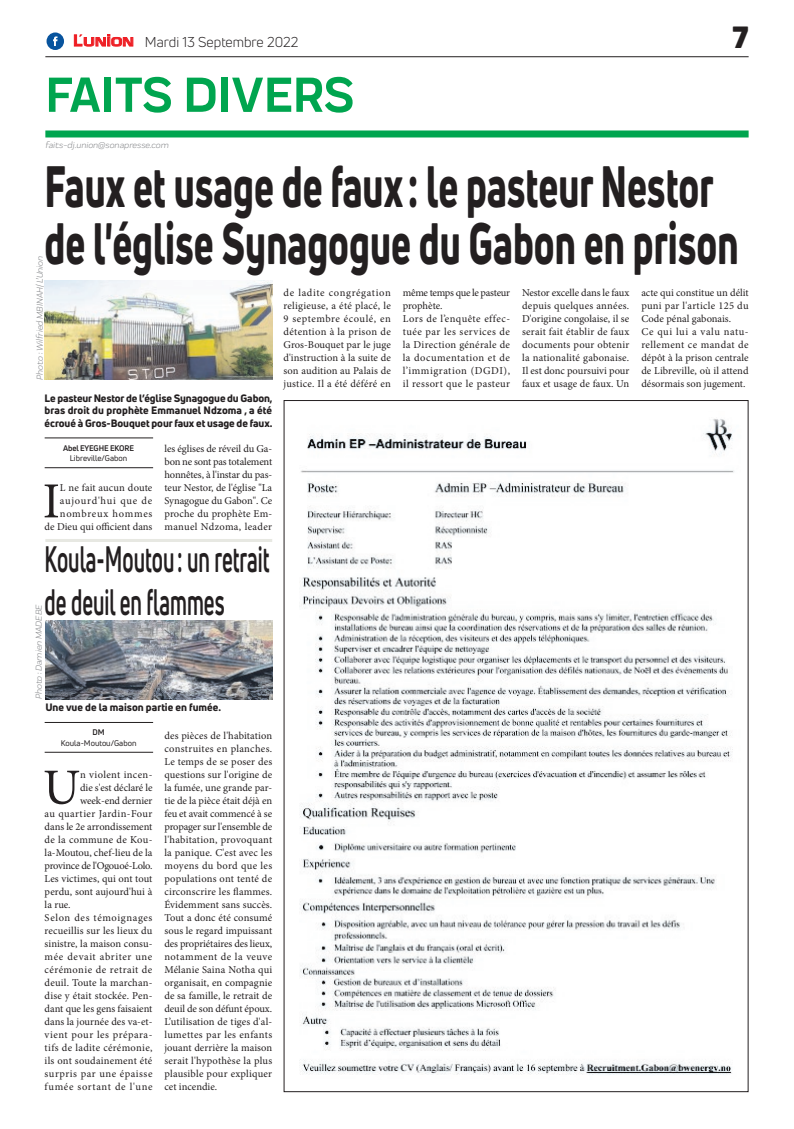
<style>
.page{position:relative;width:794px;height:1129px;background:#fff}
.page>*{position:absolute;margin:0;border:0;box-sizing:border-box;transform-origin:0 0}
.t1{font:800 57px/57px "Uni Neue";color:#231f20;scale:.66 1}
.t2{font:700 51px "Praktika";color:#00a54f}
.t3{font:50.5px "Minion Pro";color:#231f20}
.t4{font:700 36px/43.2px "Uni Neue";color:#231f20;scale:.57 1}
.t5{font:900 30px "Uni Neue";color:#231f20}
.t6{font:14px "Uni Neue";color:#231f20}
.t7{font:10.5px/13px "Minion Pro";letter-spacing:.015em;color:#231f20;text-align:justify}
.t8{font:10.5px/13px "Minion Pro";letter-spacing:.035em;color:#231f20}
.t9{font:800 10.5px/12.6px "Uni Neue";letter-spacing:-.005em;color:#231f20;text-align:justify}
.t10{font:10.5px "Minion Pro";letter-spacing:-.005em;color:#231f20}
.t11{font:10.5px "Minion Pro";letter-spacing:.045em;color:#231f20}
.t12{font:10.5px "Minion Pro";letter-spacing:.06em;color:#231f20}
.t13{font:10.5px "Minion Pro";letter-spacing:-.02em;color:#231f20}
.t14{font:10.5px "Minion Pro";letter-spacing:.05em;color:#231f20}
.t15{font:10.5px "Minion Pro";letter-spacing:.055em;color:#231f20}
.t16{font:10.5px "Minion Pro";letter-spacing:-.01em;color:#231f20}
.t17{font:italic 9px "Praktika";color:#818386}
.t18{font:8px "Uni Neue";color:#231f20}
.t19{font:700 8px "Uni Neue";letter-spacing:-.02em;color:#231f20}
.s1{font-family:"Eurostile";font-weight:600;font-size:15px;color:#ee1d23}
.s2{font-family:"Eurostile";font-weight:600;font-size:11.4px;color:#ee1d23}
</style>
<div class="page">
<div style="left:45px;top:130px;width:703px;height:7px;background:#00a54f"></div>
<hr style="left:45px;top:56px;width:703px;height:1px;background:#231f20">
<img style="left:300px;top:419px;width:434px;height:656px">
<hr style="left:45px;top:467px;width:108px;height:1px;background:#231f20">
<hr style="left:45px;top:437px;width:108px;height:1px;background:#231f20">
<hr style="left:45px;top:751px;width:108px;height:1px;background:#231f20">
<hr style="left:45px;top:722px;width:108px;height:1px;background:#231f20">
<img style="left:45px;top:620px;width:227px;height:79px">
<img style="left:45px;top:281px;width:227px;height:98px">
<hr style="left:45px;top:539px;width:227px;height:3px;background:#e7e8e2">
<svg style="left:74px;top:34px;width:59px;height:13px"></svg>
<div style="left:47px;top:32px;width:17px;height:18px;background:#08549e;border-radius:50%"></div>
<svg style="left:53px;top:36px;width:4px;height:10px"></svg>
<h3 class="t6" style="left:73px;top:33px;width:227px"><span class="s1">L</span><span class="s2">UNION</span> Mardi 13 Septembre 2022</h3>
<h3 class="t5" style="left:732px;top:17px;width:18px">7</h3>
<h2 class="t2" style="left:45px;top:54px;width:310px">FAITS DIVERS</h2>
<p class="t17" style="left:45px;top:139px;width:125px">faits-dj.union@sonapresse.com</p>
<h1 class="t1" style="left:45px;top:157px;width:1053px">Faux et usage de faux: le pasteur Nestor de l'église Synagogue du Gabon en prison</h1>
<p class="t17" style="left:33px;top:379px;width:126px;rotate:-90deg">Photo : Wilfried MBINAH/ L’Union</p>
<p class="t7" style="left:283px;top:286px;width:109px">de ladite congrégation religieuse, a été placé, le 9 septembre écoulé, en détention à la prison de Gros-Bouquet par le juge d'instruction à la suite de son audition au Palais de justice. Il a été déféré en</p>
<p class="t8" style="left:403px;top:286px;width:109px">même temps que le pasteur prophète.<br>Lors de l’enquête effec&shy;tuée par les services de la Direction générale de la documentation et de l’immigration (DGDI), il ressort que le pasteur</p>
<p class="t7" style="left:522px;top:286px;width:109px">Nestor excelle dans le faux depuis quelques années.<br>D'origine congolaise, il se serait fait établir de faux documents pour obtenir la nationalité gabonaise.<br>Il est donc poursuivi pour faux et usage de faux. Un</p>
<p class="t7" style="left:641px;top:286px;width:109px;text-align:left">acte qui constitue un délit puni par l'article 125 du<br>Code pénal gabonais.<br>Ce qui lui a valu natu&shy;rellement ce mandat de dépôt à la prison centrale de Libreville, où il attend désormais son jugement.</p>
<p class="t9" style="left:45px;top:391px;width:229px">Le pasteur Nestor de l’église Synagogue du Gabon, bras droit du prophète Emmanuel Ndzoma , a été écroué à Gros-Bouquet pour faux et usage de faux.</p>
<p class="t19" style="left:63px;top:443px;width:72px">Abel EYEGHE EKORE</p>
<p class="t18" style="left:70px;top:453px;width:59px">Libreville/Gabon</p>
<p class="t7" style="left:45px;top:481px;width:109px;text-align:right">L ne fait aucun doute aujourd'hui que de nombreux hommes<br>de Dieu qui officient dans</p>
<h3 class="t3" style="left:43px;top:467px;width:19px">I</h3>
<p class="t7" style="left:164px;top:442px;width:109px">les églises de réveil du Ga&shy;bon ne sont pas totalement honnêtes, à l'instar du pas&shy;teur Nestor, de l'église "La Synagogue du Gabon". Ce proche du prophète Em&shy;manuel Ndzoma, leader</p>
<h3 class="t4" style="left:45px;top:536px;width:396px">Koula-Moutou: un retrait de deuil en flammes</h3>
<p class="t17" style="left:33px;top:699px;width:96px;rotate:-90deg">Photo : Damien MADEBE</p>
<p class="t9" style="left:45px;top:701px;width:177px">Une vue de la maison partie en fumée.</p>
<p class="t19" style="left:93px;top:727px;width:14px">DM</p>
<p class="t18" style="left:61px;top:738px;width:77px">Koula-Moutou/Gabon</p>
<h3 class="t3" style="left:43px;top:753px;width:39px">U</h3>
<p class="t8" style="left:80px;top:767px;width:74px">n violent incen-</p>
<p class="t10" style="left:80px;top:780px;width:74px">die s'est déclaré le</p>
<p class="t16" style="left:80px;top:793px;width:74px">week-end dernier</p>
<p class="t8" style="left:45px;top:806px;width:109px">au quartier Jardin-Four</p>
<p class="t10" style="left:45px;top:819px;width:109px">dans le 2e arrondissement</p>
<p class="t7" style="left:45px;top:832px;width:109px">de la commune de Kou-</p>
<p class="t7" style="left:45px;top:845px;width:109px">la-Moutou, chef-lieu de la</p>
<p class="t13" style="left:45px;top:858px;width:109px">province de l'Ogouoé-Lolo.</p>
<p class="t7" style="left:45px;top:871px;width:109px">Les victimes, qui ont tout</p>
<p class="t10" style="left:45px;top:884px;width:109px">perdu, sont aujourd'hui à</p>
<p class="t7" style="left:45px;top:897px;width:28px">la rue.</p>
<p class="t12" style="left:45px;top:910px;width:109px">Selon des témoignages</p>
<p class="t7" style="left:45px;top:923px;width:109px">recueillis sur les lieux du</p>
<p class="t7" style="left:45px;top:936px;width:109px">sinistre, la maison consu-</p>
<p class="t15" style="left:45px;top:949px;width:109px">mée devait abriter une</p>
<p class="t11" style="left:45px;top:962px;width:109px">cérémonie de retrait de</p>
<p class="t7" style="left:45px;top:975px;width:109px">deuil. Toute la marchan-</p>
<p class="t7" style="left:45px;top:988px;width:109px">dise y était stockée. Pen-</p>
<p class="t7" style="left:45px;top:1001px;width:109px">dant que les gens faisaient</p>
<p class="t7" style="left:45px;top:1014px;width:109px">dans la journée des va-et-</p>
<p class="t14" style="left:45px;top:1027px;width:109px">vient pour les prépara-</p>
<p class="t7" style="left:45px;top:1040px;width:109px">tifs de ladite cérémonie,</p>
<p class="t7" style="left:45px;top:1053px;width:109px">ils ont soudainement été</p>
<p class="t11" style="left:45px;top:1066px;width:109px">surpris par une épaisse</p>
<p class="t12" style="left:45px;top:1079px;width:109px">fumée sortant de l'une</p>
<p class="t7" style="left:164px;top:728px;width:109px">des pièces de l'habitation construites en planches.<br>Le temps de se poser des questions sur l'origine de la fumée, une grande par&shy;tie de la pièce était déjà en feu et avait commencé à se propager sur l'ensemble de l'habitation, provoquant la panique. C'est avec les moyens du bord que les populations ont tenté de circonscrire les flammes.<br>Évidemment sans succès.<br>Tout a donc été consumé sous le regard impuissant des propriétaires des lieux, notamment de la veuve Mélanie Saina Notha qui organisait, en compagnie de sa famille, le retrait de deuil de son défunt époux.<br>L’utilisation de tiges d'al&shy;lumettes par les enfants jouant derrière la maison serait l'hypothèse la plus plausible pour expliquer cet incendie.</p>
</div>
